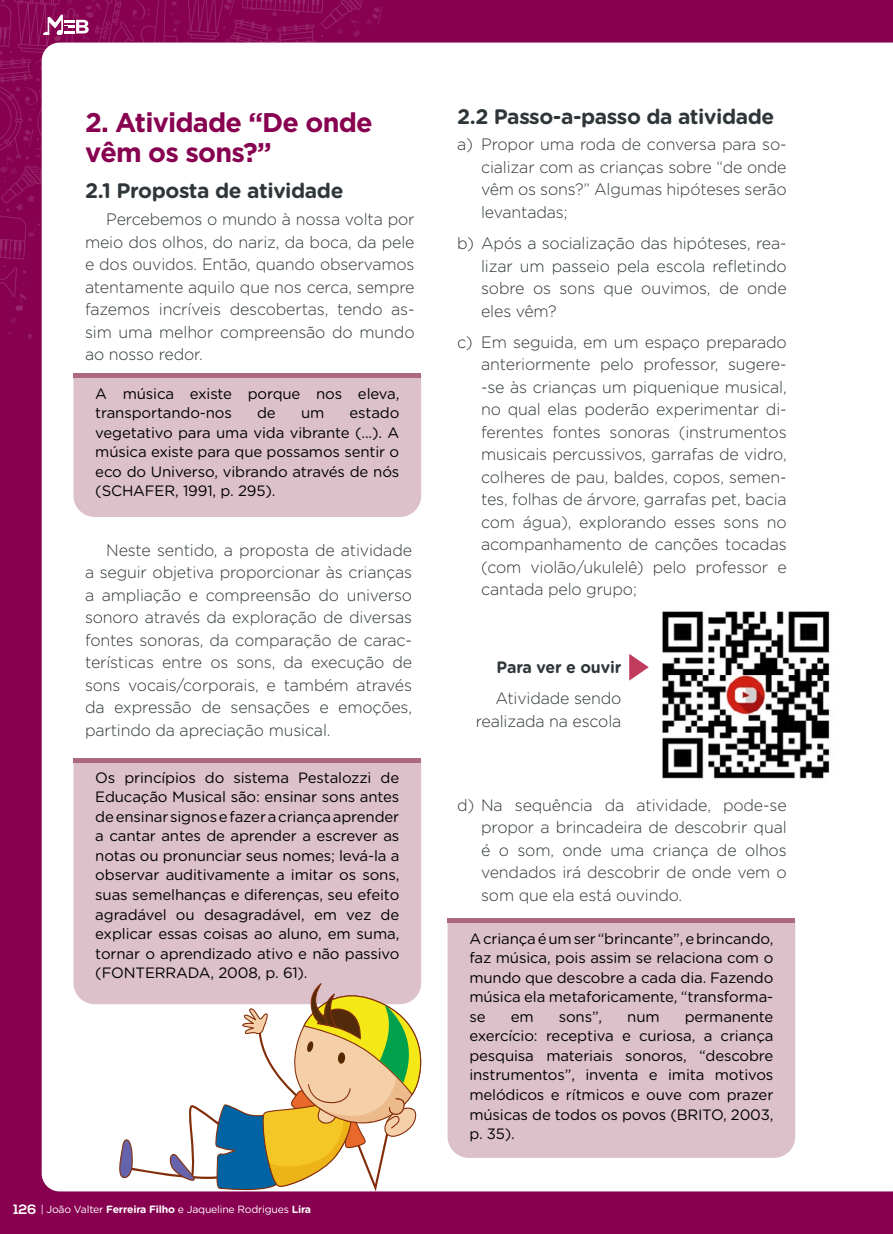
<style>
.page{position:relative;width:893px;height:1234px;background:#fff}
.page>*{position:absolute;margin:0;border:0;box-sizing:border-box;transform-origin:0 0}
.Sub_titulo_2{font:700 27px/30px "Gotham";letter-spacing:-.03em;color:#870150}
.Sub_titulo_3{font:700 21px "Gotham Rounded";letter-spacing:-.02em;color:#2f3639}
.texto_Gothan_11{font:300 16.5px/22.5px "Gotham Rounded";letter-spacing:-.01em;color:#2f3639;text-align:justify}
.texto_Gothan_11-2{font:700 16.5px "Gotham Rounded";letter-spacing:-.01em;color:#2f3639}
.Sitação_de_autor{font:15px/19.5px "Gotham Rounded";letter-spacing:-.01em;color:#000;text-align:justify}
.t1{font:10.5px "Gotham Rounded";letter-spacing:-.02em;color:#fff;scale:.95 1}
.s1{font-family:"Nexa";font-weight:700;font-size:13.5px}
.s2{font-weight:700}
</style>
<div class="page">
<div style="left:0;top:0;width:893px;height:1233px;background:#870150"></div>
<svg style="left:27px;top:333px;width:5px;height:6px"></svg>
<div style="left:42px;top:43px;width:850px;height:1148px;background:#fff"></div>
<svg style="left:892px;top:43px;width:1px;height:1148px"></svg>
<div style="left:73px;top:378px;width:348px;height:139px;background:#dcc1cb"></div>
<div style="left:73px;top:762px;width:348px;height:241px;background:#dcc1cb"></div>
<div style="left:448px;top:922px;width:347px;height:235px;background:#dcc1cb"></div>
<hr style="left:73px;top:374px;width:348px;height:4px;background:#ad6884">
<div style="left:73px;top:757px;width:348px;height:5px;background:#ad6884"></div>
<hr style="left:448px;top:918px;width:347px;height:4px;background:#ad6884">
<img style="left:655px;top:603px;width:180px;height:180px">
<svg style="left:629px;top:653px;width:20px;height:27px"></svg>
<svg style="left:117px;top:982px;width:309px;height:210px;background:#dcd4bb"></svg>
<svg style="left:0;top:0;width:383px;height:325px"></svg>
<p class="Sub_titulo_2" style="left:85px;top:106px;width:289px">2. Atividade “De onde vêm os sons?”</p>
<p class="Sub_titulo_3" style="left:85px;top:175px;width:260px">2.1 Proposta de atividade</p>
<p class="texto_Gothan_11" style="left:85px;top:207px;width:331px;text-indent:21px">Percebemos o mundo à nossa volta por meio dos olhos, do nariz, da boca, da pele e dos ouvidos. Então, quando observamos atentamente aquilo que nos cerca, sempre fazemos incríveis descobertas, tendo as&shy;sim uma melhor compreensão do mundo ao nosso redor.</p>
<p class="Sitação_de_autor" style="left:95px;top:383px;width:306px">A música existe porque nos eleva, transportando-nos</p>
<p class="Sitação_de_autor" style="left:95px;top:402px;width:306px;text-indent:254px">estado vegetativo para uma vida vibrante (...). A música existe para que possamos sentir o eco do Universo, vibrando através de nós (SCHAFER, 1991, p. 295).</p>
<p class="Sitação_de_autor" style="left:257px;top:402px;width:20px">de</p>
<p class="Sitação_de_autor" style="left:301px;top:402px;width:25px">um</p>
<p class="texto_Gothan_11" style="left:85px;top:537px;width:329px;text-indent:21px">Neste sentido, a proposta de atividade a seguir objetiva proporcionar às crianças a ampliação e compreensão do universo sonoro através da exploração de diversas fontes sonoras, da comparação de carac&shy;terísticas entre os sons, da execução de sons vocais/corporais, e também através da expressão de sensações e emoções, partindo da apreciação musical.</p>
<p class="Sitação_de_autor" style="left:95px;top:767px;width:306px">Os princípios do sistema Pestalozzi de Educação Musical são: ensinar sons antes de ensinar signos e fazer a criança aprender a cantar antes de aprender a escrever as notas ou pronunciar seus nomes; levá-la a observar auditivamente a imitar os sons, suas semelhanças e diferenças, seu efeito agradável ou desagradável, em vez de explicar essas coisas ao aluno, em suma, tornar o aprendizado ativo e não passivo (FONTERRADA, 2008, p. 61).</p>
<p class="t1" style="left:13px;top:1201px;width:315px"><span class="s1">126</span> | João Valter <span class="s2">Ferreira Filho</span> e Jaqueline Rodrigues <span class="s2">Lira</span></p>
<p class="Sub_titulo_3" style="left:457px;top:101px;width:319px">2.2 Passo-a-passo da atividade</p>
<p class="texto_Gothan_11" style="left:481px;top:133px;width:307px;text-indent:-24px">a) Propor uma roda de conversa para so&shy;cializar com as crianças sobre “de onde vêm os sons?” Algumas hipóteses serão levantadas;</p>
<p class="texto_Gothan_11" style="left:481px;top:231px;width:307px;text-indent:-24px">b) Após a socialização das hipóteses, rea&shy;lizar um passeio pela escola refletindo sobre os sons que ouvimos, de onde eles vêm?</p>
<p class="texto_Gothan_11" style="left:481px;top:330px;width:307px;text-indent:-24px">c) Em seguida, em um espaço preparado anteriormente pelo professor, sugere--se às crianças um piquenique musical, no qual elas poderão experimentar di&shy;ferentes fontes sonoras (instrumentos musicais percussivos, garrafas de vidro, colheres de pau, baldes, copos, semen&shy;tes, folhas de árvore, garrafas pet, bacia com água), explorando esses sons no acompanhamento de canções tocadas (com violão/ukulelê) pelo professor e cantada pelo grupo;</p>
<p class="texto_Gothan_11-2" style="left:497px;top:655px;width:126px">Para ver e ouvir</p>
<p class="texto_Gothan_11" style="left:476px;top:686px;width:147px;text-align:right">Atividade sendo realizada na escola</p>
<p class="texto_Gothan_11" style="left:481px;top:792px;width:307px;text-indent:-24px">d) Na sequência da atividade, pode-se propor a brincadeira de descobrir qual é o som, onde uma criança de olhos vendados irá descobrir de onde vem o som que ela está ouvindo.</p>
<p class="Sitação_de_autor" style="left:469px;top:927px;width:306px">A criança é um ser “brincante”, e brincando, faz música, pois assim se relaciona com o mundo que descobre a cada dia. Fazendo música ela metaforicamente, “transforma&shy;se</p>
<p class="Sitação_de_autor" style="left:511px;top:1005px;width:24px">em</p>
<p class="Sitação_de_autor" style="left:559px;top:1005px;width:45px">sons”,</p>
<p class="Sitação_de_autor" style="left:627px;top:1005px;width:34px">num</p>
<p class="Sitação_de_autor" style="left:469px;top:1005px;width:306px;text-indent:215px">permanente exercício: receptiva e curiosa, a criança pesquisa materiais sonoros, “descobre instrumentos”, inventa e imita motivos melódicos e rítmicos e ouve com prazer músicas de todos os povos (BRITO, 2003, p. 35).</p>
</div>
